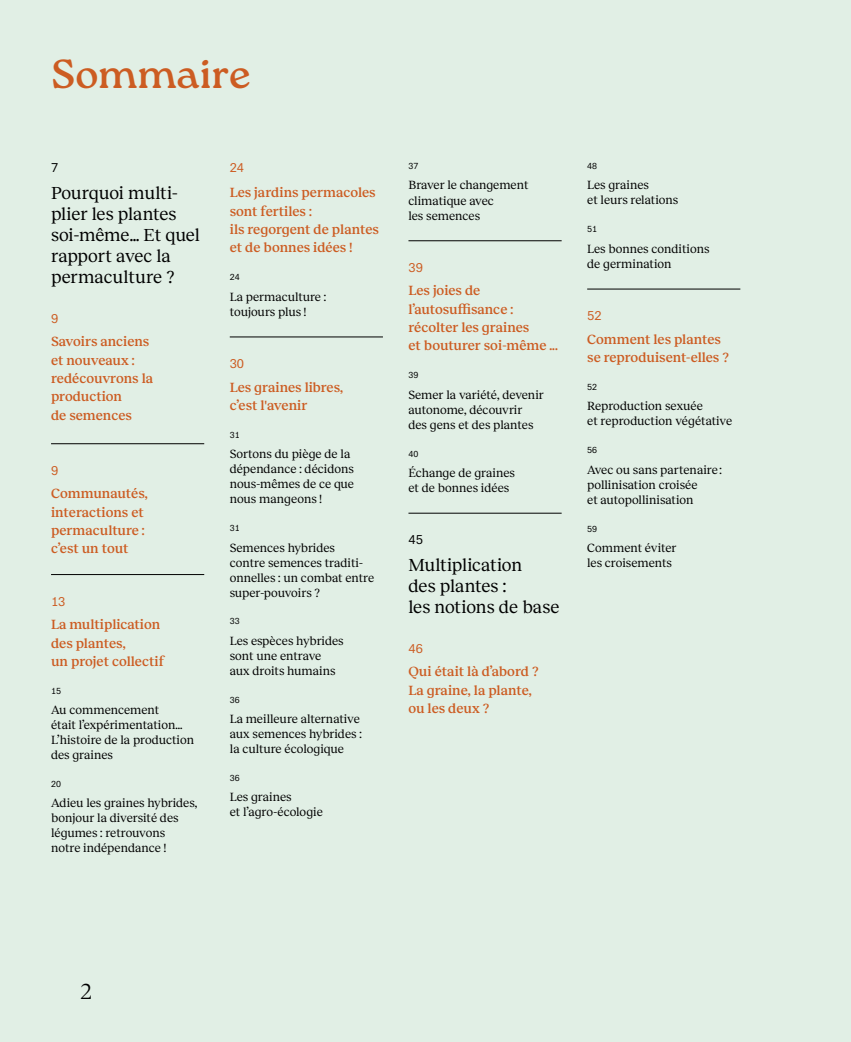
<style>
.page{position:relative;width:851px;height:1042px;background:#fff}
.page>*{position:absolute;margin:0;border:0;box-sizing:border-box;transform-origin:0 0}
.t1{font:40.5px "Roca";color:#cc5c22}
.t2{font:300 22.5px "Reckless";color:#000}
.t3{font:18px/21px "Reckless";letter-spacing:-.01em;color:#000}
.t4{font:500 13.8px/18.3px "Reckless";letter-spacing:-.005em;color:#cc5c22}
.t5{font:12.3px/15px "Reckless";letter-spacing:-.005em;color:#000}
.t6{font:12px "Atlas Grotesk";color:#cc5c22}
.t7{font:12px "Atlas Grotesk";color:#000}
.t8{font:8.25px "Atlas Grotesk";color:#000}
</style>
<div class="page">
<div style="left:0;top:0;width:850px;height:1042px;background:#e1efe5"></div>
<hr style="left:51px;top:443px;width:153px;height:1px;background:#000">
<hr style="left:51px;top:574px;width:153px;height:1px;background:#000">
<hr style="left:230px;top:337px;width:153px;height:1px;background:#000">
<hr style="left:587px;top:289px;width:153px;height:1px;background:#000">
<hr style="left:408px;top:240px;width:153px;height:1px;background:#000">
<hr style="left:408px;top:513px;width:153px;height:1px;background:#000">
<h1 class="t1" style="left:51px;top:50px;width:201px">Sommaire</h1>
<p class="t7" style="left:51px;top:158px;width:9px">7</p>
<h3 class="t3" style="left:51px;top:182px;width:150px">Pourquoi multi&shy;plier les plantes soi-même… Et quel rapport avec la permaculture ?</h3>
<p class="t6" style="left:51px;top:308px;width:9px">9</p>
<p class="t4" style="left:51px;top:332px;width:104px">Savoirs anciens et nouveaux : redécouvrons la production<br>de semences</p>
<p class="t6" style="left:51px;top:460px;width:9px">9</p>
<p class="t4" style="left:51px;top:484px;width:98px">Communautés, interactions et permaculture : c’est un tout</p>
<p class="t6" style="left:51px;top:591px;width:16px">13</p>
<p class="t4" style="left:51px;top:615px;width:115px">La multiplication des plantes,<br>un projet collectif</p>
<p class="t8" style="left:51px;top:684px;width:11px">15</p>
<p class="t5" style="left:51px;top:702px;width:144px">Au commencement<br>était l’expérimentation...<br>L’histoire de la production des graines</p>
<p class="t8" style="left:51px;top:777px;width:11px">20</p>
<p class="t5" style="left:51px;top:795px;width:148px">Adieu les graines hybrides, bonjour la diversité des légumes : retrouvons notre indépendance !</p>
<p class="t6" style="left:230px;top:158px;width:16px">24</p>
<p class="t4" style="left:230px;top:183px;width:151px">Les jardins permacoles sont fertiles :<br>ils regorgent de plantes et de bonnes idées !</p>
<p class="t8" style="left:230px;top:270px;width:11px">24</p>
<p class="t5" style="left:230px;top:288px;width:98px">La permaculture : toujours plus !</p>
<p class="t6" style="left:230px;top:354px;width:16px">30</p>
<p class="t4" style="left:230px;top:377px;width:115px">Les graines libres, c’est l'avenir</p>
<p class="t8" style="left:230px;top:428px;width:11px">31</p>
<p class="t5" style="left:230px;top:446px;width:126px">Sortons du piège de la dépendance : décidons nous-mêmes de ce que nous mangeons !</p>
<p class="t8" style="left:230px;top:521px;width:11px">31</p>
<p class="t5" style="left:230px;top:539px;width:146px">Semences hybrides<br>contre semences traditi&shy;onnelles : un combat entre super-pouvoirs ?</p>
<p class="t8" style="left:230px;top:615px;width:11px">33</p>
<p class="t5" style="left:230px;top:632px;width:115px">Les espèces hybrides sont une entrave aux droits humains</p>
<p class="t8" style="left:230px;top:693px;width:11px">36</p>
<p class="t5" style="left:230px;top:711px;width:133px">La meilleure alternative aux semences hybrides : la culture écologique</p>
<p class="t8" style="left:230px;top:771px;width:11px">36</p>
<p class="t5" style="left:230px;top:789px;width:95px">Les graines<br>et l’agro-écologie</p>
<p class="t8" style="left:408px;top:159px;width:11px">37</p>
<p class="t5" style="left:408px;top:177px;width:121px">Braver le changement climatique avec<br>les semences</p>
<p class="t6" style="left:408px;top:257px;width:16px">39</p>
<p class="t4" style="left:408px;top:281px;width:151px">Les joies de l’autosuffisance : récolter les graines<br>et bouturer soi-même ...</p>
<p class="t8" style="left:408px;top:368px;width:11px">39</p>
<p class="t5" style="left:408px;top:386px;width:137px">Semer la variété, devenir autonome, découvrir des gens et des plantes</p>
<p class="t8" style="left:408px;top:447px;width:11px">40</p>
<p class="t5" style="left:408px;top:465px;width:108px">Échange de graines et de bonnes idées</p>
<p class="t7" style="left:408px;top:530px;width:16px">45</p>
<h3 class="t3" style="left:408px;top:554px;width:153px">Multiplication<br>des plantes :<br>les notions de base</h3>
<p class="t6" style="left:408px;top:638px;width:16px">46</p>
<p class="t4" style="left:408px;top:662px;width:131px">Qui était là d’abord ?<br>La graine, la plante, ou les deux ?</p>
<p class="t8" style="left:587px;top:159px;width:11px">48</p>
<p class="t5" style="left:587px;top:177px;width:93px">Les graines<br>et leurs relations</p>
<p class="t8" style="left:587px;top:223px;width:11px">51</p>
<p class="t5" style="left:587px;top:240px;width:124px">Les bonnes conditions de germination</p>
<p class="t6" style="left:587px;top:306px;width:16px">52</p>
<p class="t4" style="left:587px;top:329px;width:143px">Comment les plantes se reproduisent-elles ?</p>
<p class="t8" style="left:587px;top:380px;width:11px">52</p>
<p class="t5" style="left:587px;top:398px;width:146px">Reproduction sexuée<br>et reproduction végétative</p>
<p class="t8" style="left:587px;top:443px;width:11px">56</p>
<p class="t5" style="left:587px;top:461px;width:136px">Avec ou sans partenaire: pollinisation croisée<br>et autopollinisation</p>
<p class="t8" style="left:587px;top:522px;width:11px">59</p>
<p class="t5" style="left:587px;top:539px;width:91px">Comment éviter les croisements</p>
<h2 class="t2" style="left:81px;top:975px;width:12px">2</h2>
</div>
